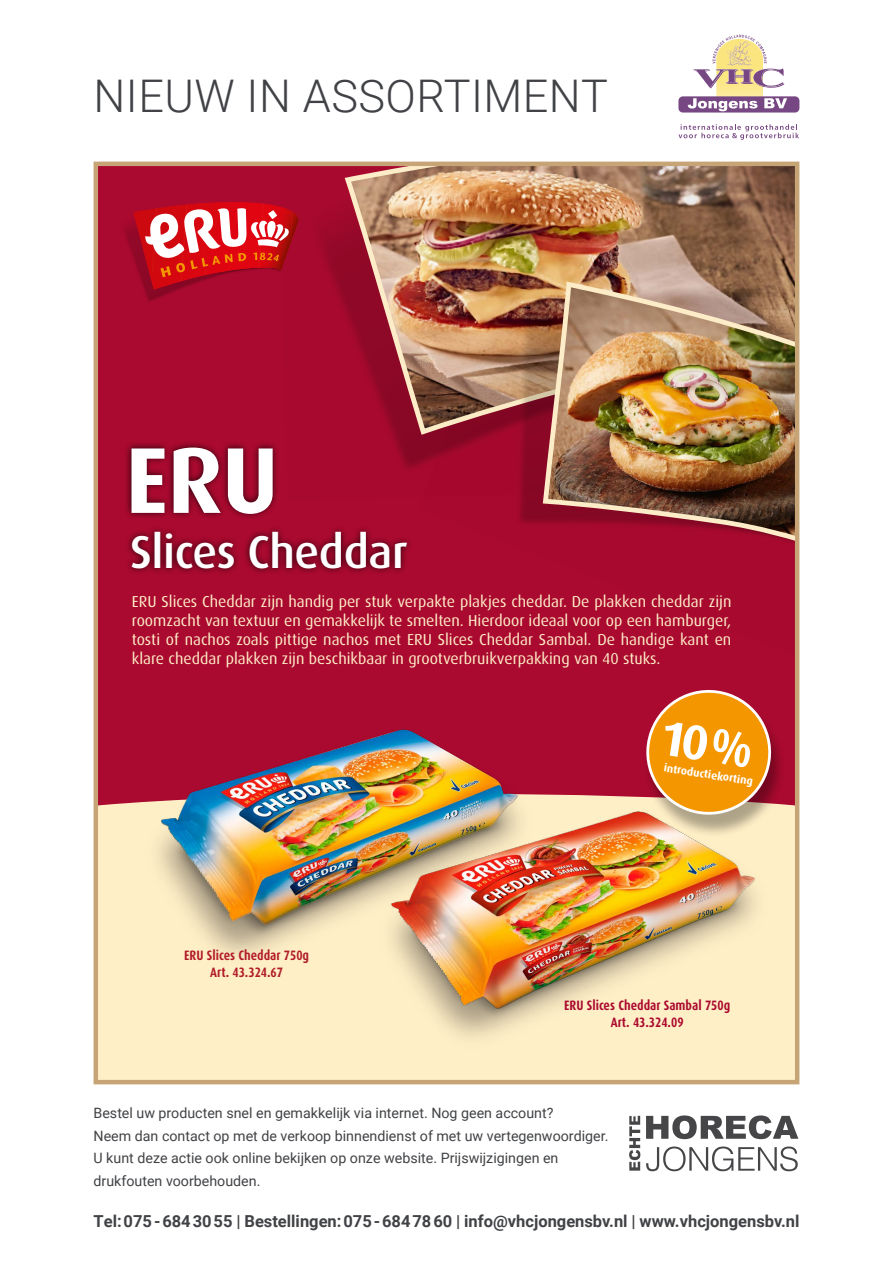
<style>
.page{position:relative;width:893px;height:1263px;background:#fff}
.page>*{position:absolute;margin:0;border:0;box-sizing:border-box;transform-origin:0 0}
.t1{font:700 93.6px "Dax";color:#fff}
.t2{font:500 46.2px "Dax";letter-spacing:-.01em;color:#fff}
.t3{font:300 45px "Roboto";letter-spacing:.01em;color:#404245}
.t4{font:700 16.5px "Roboto";color:#404245}
.t5{font:15.75px/19px "Dax";color:#ffeec8;text-align:justify}
.t6{font:14.25px/22.5px "Roboto";color:#404245}
.t7{font:700 13.65px/16.4px "Dax Condensed";color:#aa0a2f;text-align:center}
.t8{font:700 13.65px/16.4px "Dax Condensed";color:#b11c29;text-align:center}
.t9{font:700 11.1px "Dax";color:#fff}
</style>
<div class="page">
<svg style="left:646px;top:1115px;width:152px;height:24px"></svg>
<svg style="left:646px;top:1146px;width:152px;height:25px"></svg>
<svg style="left:629px;top:1116px;width:11px;height:55px"></svg>
<svg style="left:679px;top:124px;width:120px;height:16px"></svg>
<div style="left:678px;top:96px;width:121px;height:17px;background:#764782;border-radius:4px"></div>
<svg style="left:688px;top:35px;width:99px;height:78px"></svg>
<div style="left:96px;top:164px;width:701px;height:819px;background:#aa0a2f"></div>
<div style="left:96px;top:839px;width:701px;height:243px;background:#ffefc7"></div>
<img style="left:343px;top:167px;width:451px;height:271px">
<img style="left:476px;top:236px;width:186px;height:125px">
<img style="left:426px;top:361px;width:114px;height:126px">
<img style="left:540px;top:280px;width:254px;height:265px">
<img style="left:125px;top:225px;width:54px;height:76px">
<svg style="left:133px;top:202px;width:166px;height:87px"></svg>
<div style="left:124px;top:441px;width:290px;height:134px;background:#000;opacity:.75"></div>
<img style="left:158px;top:857px;width:139px;height:99px">
<img style="left:297px;top:857px;width:459px;height:181px">
<div style="left:94px;top:162px;width:705px;height:922px;border:4px solid #c7a475"></div>
<img style="left:96px;top:680px;width:701px;height:177px">
<h3 class="t3" style="left:94px;top:65px;width:516px">NIEUW IN ASSORTIMENT</h3>
<p class="t1" style="left:125px;top:427px;width:155px">ERU</p>
<p class="t2" style="left:130px;top:526px;width:279px">Slices Cheddar</p>
<p class="t5" style="left:132px;top:592px;width:601px">ERU Slices Cheddar zijn handig per stuk verpakte plakjes cheddar. De plakken cheddar zijn roomzacht van textuur en gemakkelijk te smelten. Hierdoor ideaal voor op een hamburger, tosti of nachos zoals pittige nachos met ERU Slices Cheddar Sambal. De handige kant en klare cheddar plakken zijn beschikbaar in grootverbruikverpakking van 40 stuks.</p>
<p class="t8" style="left:184px;top:948px;width:126px">ERU Slices Cheddar 750g<br>Art. 43.324.67</p>
<p class="t9" style="left:665px;top:761px;width:92px;rotate:9deg">introductiekorting</p>
<p class="t7" style="left:564px;top:998px;width:168px">ERU Slices Cheddar Sambal 750g<br>Art. 43.324.09</p>
<p class="t6" style="left:94px;top:1101px;width:516px">Bestel uw producten snel en gemakkelijk via internet. Nog geen account?<br>Neem dan contact op met de verkoop binnendienst of met uw vertegenwoordiger.<br>U kunt deze actie ook online bekijken op onze website. Prijswijzigingen en drukfouten voorbehouden.</p>
<p class="t4" style="left:94px;top:1209px;width:707px">Tel: 075 - 684 30 55 | Bestellingen: 075 - 684 78 60 | info@vhcjongensbv.nl | www.vhcjongensbv.nl</p>
</div>
